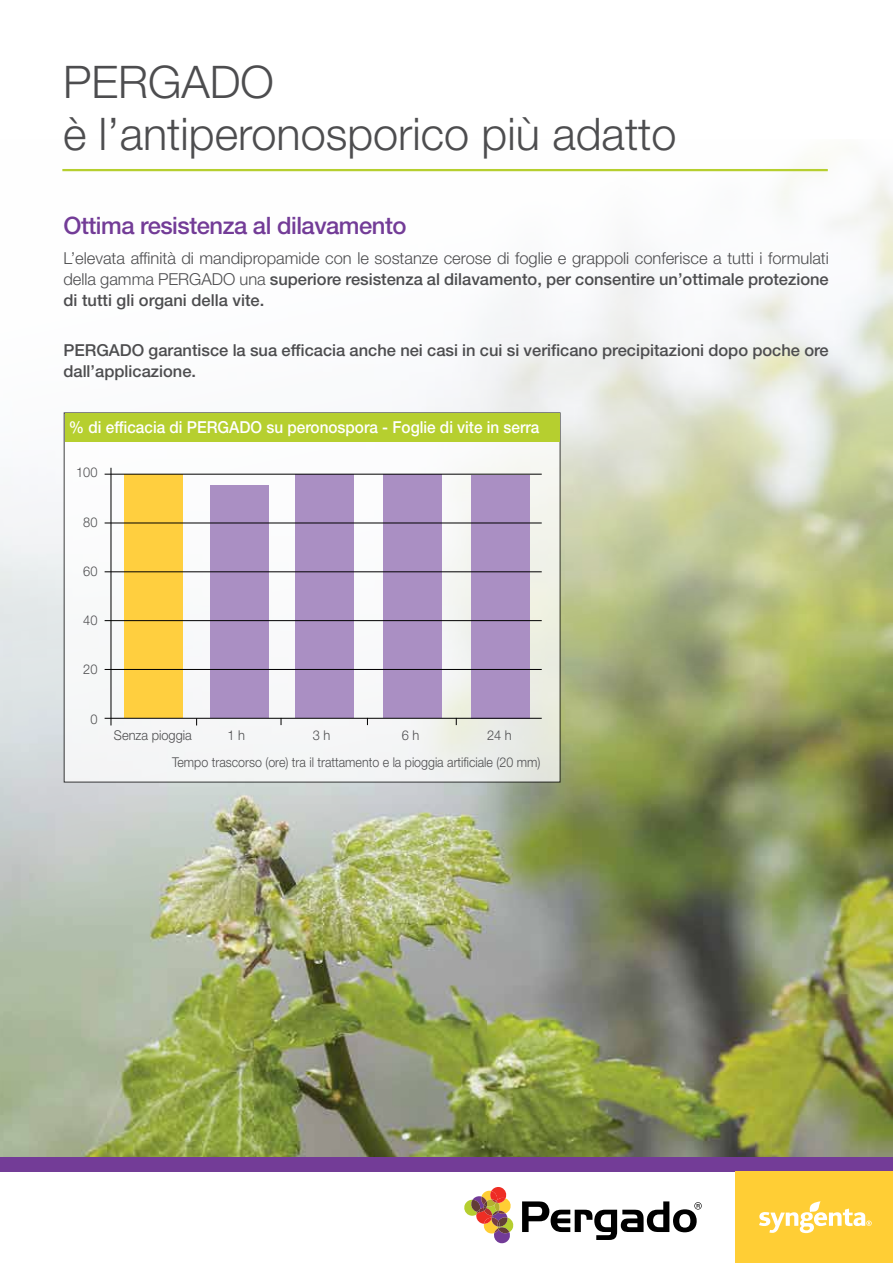
<style>
.page{position:relative;width:893px;height:1263px;background:#fff}
.page>*{position:absolute;margin:0;border:0;box-sizing:border-box;transform-origin:0 0}
.t1{font:300 45px/52.5px "Helvetica Neue LT Std";color:#4d4d4f}
.t2{font:500 24px "Helvetica Neue LT Std";letter-spacing:-.02em;color:#733c97}
.t3{font:300 16.5px/21px "Helvetica Neue LT Std";color:#4d4d4f;text-align:justify}
.t4{font:500 16.5px/21px "Helvetica Neue LT Std";color:#4d4d4f}
.t5{font:500 16.5px "Helvetica Neue LT Std";color:#fff;scale:.93 1}
.t6{font:300 13.5px "Helvetica Neue LT Std";color:#4d4d4f;scale:.92 1}
.t7{font:300 13.5px "Helvetica Neue LT Std";color:#4d4d4f;scale:.95 1}
.s1{font-weight:500}
</style>
<div class="page">
<svg style="left:522px;top:1201px;width:180px;height:39px"></svg>
<svg style="left:464px;top:1187px;width:50px;height:56px"></svg>
<img style="left:0;top:158px;width:893px;height:999px">
<div style="left:0;top:1157px;width:893px;height:14px;background:#733c97"></div>
<div style="left:736px;top:1171px;width:157px;height:92px;background:#ffce35"></div>
<hr style="left:62px;top:169px;width:766px;height:2px;background:#b6cf2f">
<svg style="left:66px;top:442px;width:492px;height:338px;fill:#f6f7f7"></svg>
<div style="left:125px;top:474px;width:58px;height:244px;background:#ffcf3f"></div>
<div style="left:210px;top:485px;width:59px;height:232px;background:#aa8fc3"></div>
<div style="left:295px;top:474px;width:58px;height:244px;background:#aa8fc3"></div>
<div style="left:383px;top:474px;width:58px;height:244px;background:#aa8fc3"></div>
<div style="left:471px;top:475px;width:58px;height:244px;background:#aa8fc3"></div>
<hr style="left:105px;top:474px;width:437px;height:1px;background:#000">
<hr style="left:105px;top:523px;width:437px;height:1px;background:#000">
<hr style="left:105px;top:571px;width:437px;height:1px;background:#000">
<hr style="left:105px;top:620px;width:437px;height:1px;background:#000">
<hr style="left:105px;top:669px;width:437px;height:1px;background:#000">
<hr style="left:105px;top:718px;width:437px;height:1px;background:#000">
<hr style="left:111px;top:468px;width:1px;height:257px;background:#000">
<div style="left:65px;top:413px;width:495px;height:29px;background:#b6cf2f"></div>
<svg style="left:759px;top:1201px;width:113px;height:32px"></svg>
<h1 class="t1" style="left:63px;top:54px;width:615px">PERGADO<br>è l’antiperonosporico più adatto</h1>
<h2 class="t2" style="left:63px;top:211px;width:345px">Ottima resistenza al dilavamento</h2>
<p class="t3" style="left:63px;top:247px;width:767px">L’elevata affinità di mandipropamide con le sostanze cerose di foglie e grappoli conferisce a tutti i formulati della gamma PERGADO una <span class="s1">superiore resistenza al dilavamento, per consentire un’ottimale protezione di tutti gli organi della vite.</span></p>
<p class="t4" style="left:63px;top:339px;width:767px">Pergado garantisce la sua efficacia anche nei casi in cui si verificano precipitazioni dopo poche ore dall’applicazione.</p>
<p class="t5" style="left:69px;top:418px;width:151px">% di efficacia di PERGAD</p>
<p class="t5" style="left:251px;top:418px;width:312px">O su peronospora - Foglie di vite in serra</p>
<p class="t7" style="left:76px;top:464px;width:24px">100</p>
<p class="t7" style="left:83px;top:514px;width:17px">80</p>
<p class="t7" style="left:83px;top:563px;width:17px">60</p>
<p class="t7" style="left:83px;top:612px;width:17px">40</p>
<p class="t7" style="left:83px;top:661px;width:17px">20</p>
<p class="t7" style="left:90px;top:711px;width:9px">0</p>
<p class="t7" style="left:114px;top:727px;width:84px">Senza pioggia</p>
<p class="t7" style="left:228px;top:727px;width:20px">1 h</p>
<p class="t7" style="left:313px;top:727px;width:20px">3 h</p>
<p class="t7" style="left:402px;top:727px;width:20px">6 h</p>
<p class="t7" style="left:487px;top:727px;width:28px">24 h</p>
<p class="t6" style="left:172px;top:753px;width:402px">Tempo trascorso (ore) tra il trattamento e la pioggia artificiale (20 mm)</p>
</div>
